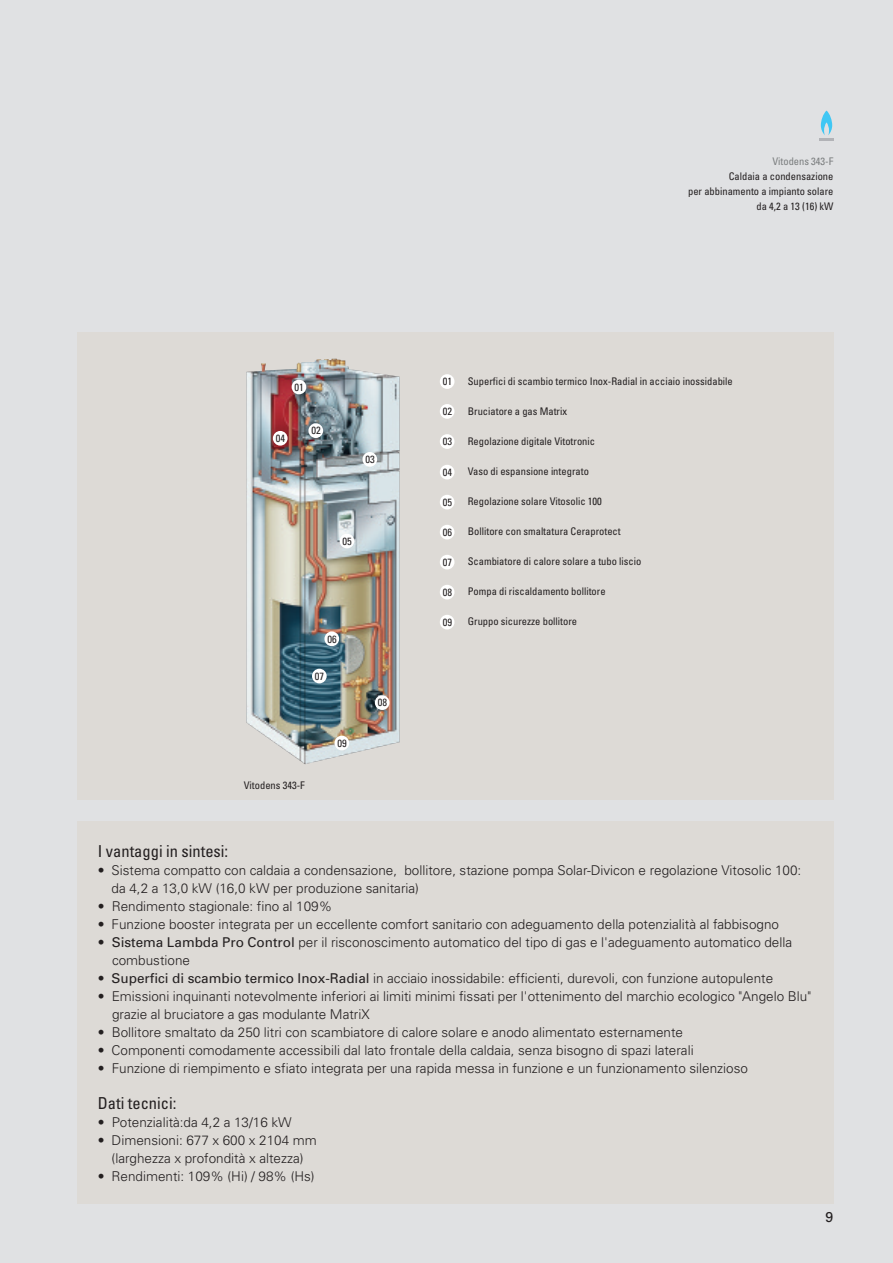
<style>
.page{position:relative;width:893px;height:1263px;background:#e0e1e3}
.page>*{position:absolute;margin:0;border:0;box-sizing:border-box;transform-origin:0 0}
.t1{font:condensed 16.5px "Univers";color:#231f20}
.t2{font:14.25px "Univers";color:#231f20}
.t3{font:300 13.5px/18px "Univers";color:#231f20}
.t4{font:condensed 10.5px/15px "Univers";color:#231f20;text-align:right}
.t5{font:condensed 10.5px "Univers";color:#7a7d7e}
.s1{font-weight:400}
</style>
<div class="page">
<div style="left:77px;top:821px;width:756px;height:382px;background:#dddad6"></div>
<svg style="left:819px;top:111px;width:14px;height:29px"></svg>
<div style="left:77px;top:332px;width:756px;height:467px;background:#dddad6"></div>
<img style="left:246px;top:359px;width:154px;height:405px">
<div style="left:440px;top:374px;width:14px;height:15px;background:#fff;border-radius:50%"></div>
<div style="left:440px;top:404px;width:14px;height:15px;background:#fff;border-radius:50%"></div>
<div style="left:440px;top:465px;width:14px;height:14px;background:#fff;border-radius:50%"></div>
<div style="left:440px;top:495px;width:14px;height:14px;background:#fff;border-radius:50%"></div>
<div style="left:440px;top:525px;width:14px;height:14px;background:#fff;border-radius:50%"></div>
<div style="left:440px;top:555px;width:14px;height:14px;background:#fff;border-radius:50%"></div>
<div style="left:440px;top:585px;width:14px;height:14px;background:#fff;border-radius:50%"></div>
<div style="left:440px;top:615px;width:14px;height:14px;background:#fff;border-radius:50%"></div>
<div style="left:440px;top:434px;width:14px;height:15px;background:#fff;border-radius:50%"></div>
<div style="left:292px;top:380px;width:14px;height:14px;background:#fff;border-radius:50%"></div>
<div style="left:308px;top:423px;width:15px;height:15px;background:#fff;border-radius:50%"></div>
<div style="left:362px;top:452px;width:15px;height:15px;background:#fff;border-radius:50%"></div>
<div style="left:273px;top:431px;width:15px;height:15px;background:#fff;border-radius:50%"></div>
<div style="left:340px;top:534px;width:14px;height:14px;background:#fff;border-radius:50%"></div>
<div style="left:324px;top:631px;width:15px;height:15px;background:#fff;border-radius:50%"></div>
<div style="left:312px;top:669px;width:15px;height:14px;background:#fff;border-radius:50%"></div>
<div style="left:375px;top:695px;width:14px;height:15px;background:#fff;border-radius:50%"></div>
<div style="left:334px;top:736px;width:15px;height:14px;background:#fff;border-radius:50%"></div>
<p class="t5" style="left:772px;top:157px;width:62px">Vitodens 343-F</p>
<p class="t4" style="left:688px;top:170px;width:147px">Caldaia a condensazione<br>per abbinamento a impianto solare da 4,2 a 13 (16) kW</p>
<p class="t4" style="left:295px;top:380px;width:11px">01</p>
<p class="t4" style="left:276px;top:432px;width:11px">04</p>
<p class="t4" style="left:311px;top:424px;width:11px">02</p>
<p class="t4" style="left:365px;top:453px;width:11px">03</p>
<p class="t4" style="left:343px;top:534px;width:11px">05</p>
<p class="t4" style="left:327px;top:632px;width:11px">06</p>
<p class="t4" style="left:315px;top:669px;width:11px">07</p>
<p class="t4" style="left:244px;top:779px;width:62px">Vitodens 343-F</p>
<p class="t4" style="left:337px;top:736px;width:11px">09</p>
<p class="t4" style="left:378px;top:696px;width:11px">08</p>
<p class="t4" style="left:443px;top:375px;width:11px">01</p>
<p class="t4" style="left:443px;top:405px;width:11px">02</p>
<p class="t4" style="left:443px;top:435px;width:11px">03</p>
<p class="t4" style="left:443px;top:465px;width:11px">04</p>
<p class="t4" style="left:443px;top:495px;width:11px">05</p>
<p class="t4" style="left:443px;top:525px;width:11px">06</p>
<p class="t4" style="left:443px;top:555px;width:11px">07</p>
<p class="t4" style="left:443px;top:585px;width:11px">08</p>
<p class="t4" style="left:443px;top:615px;width:11px">09</p>
<p class="t4" style="left:468px;top:375px;width:267px">Superfici di scambio termico Inox-Radial in acciaio inossidabile</p>
<p class="t4" style="left:468px;top:405px;width:101px">Bruciatore a gas Matrix</p>
<p class="t4" style="left:468px;top:435px;width:129px">Regolazione digitale Vitotronic</p>
<p class="t4" style="left:468px;top:465px;width:123px">Vaso di espansione integrato</p>
<p class="t4" style="left:468px;top:495px;width:136px">Regolazione solare Vitosolic 100</p>
<p class="t4" style="left:468px;top:525px;width:155px">Bollitore con smaltatura Ceraprotect</p>
<p class="t4" style="left:468px;top:555px;width:175px">Scambiatore di calore solare a tubo liscio</p>
<p class="t4" style="left:468px;top:585px;width:139px">Pompa di riscaldamento bollitore</p>
<p class="t4" style="left:468px;top:615px;width:111px">Gruppo sicurezze bollitore</p>
<p class="t1" style="left:98px;top:845px;width:132px">I vantaggi in sintesi:</p>
<p class="t3" style="left:112px;top:862px;width:691px;text-indent:-14px">• Sistema compatto con caldaia a condensazione, bollitore, stazione pompa Solar-Divicon e regolazione Vitosolic 100: da 4,2 a 13,0 kW (16,0 kW per produzione sanitaria)</p>
<p class="t3" style="left:98px;top:898px;width:236px">• Rendimento stagionale: fino al 109%</p>
<p class="t3" style="left:98px;top:916px;width:683px">• Funzione booster integrata per un eccellente comfort sanitario con adeguamento della potenzialità al fabbisogno</p>
<p class="t3" style="left:112px;top:934px;width:682px;text-indent:-14px">• <span class="s1">Sistema Lambda Pro Control</span> per il risconoscimento automatico del tipo di gas e l'adeguamento automatico della combustione</p>
<p class="t3" style="left:98px;top:970px;width:677px">• <span class="s1">Superfici di scambio termico Inox-Radial</span> in acciaio inossidabile: efficienti, durevoli, con funzione autopulente</p>
<p class="t3" style="left:112px;top:988px;width:700px;text-indent:-14px">• Emissioni inquinanti notevolmente inferiori ai limiti minimi fissati per l'ottenimento del marchio ecologico "Angelo Blu" grazie al bruciatore a gas modulante MatriX</p>
<p class="t3" style="left:98px;top:1024px;width:587px">• Bollitore smaltato da 250 litri con scambiatore di calore solare e anodo alimentato esternamente</p>
<p class="t3" style="left:98px;top:1042px;width:597px">• Componenti comodamente accessibili dal lato frontale della caldaia, senza bisogno di spazi laterali</p>
<p class="t3" style="left:98px;top:1060px;width:652px">• Funzione di riempimento e sfiato integrata per una rapida messa in funzione e un funzionamento silenzioso</p>
<p class="t1" style="left:98px;top:1097px;width:80px">Dati tecnici:</p>
<p class="t3" style="left:98px;top:1114px;width:195px">• Potenzialità:da 4,2 a 13/16 kW</p>
<p class="t3" style="left:98px;top:1132px;width:220px;text-align:center">• Dimensioni: 677 x 600 x 2104 mm (larghezza x profondità x altezza)</p>
<p class="t3" style="left:98px;top:1168px;width:218px">• Rendimenti: 109% (Hi) / 98% (Hs)</p>
<p class="t2" style="left:825px;top:1212px;width:9px">9</p>
</div>
